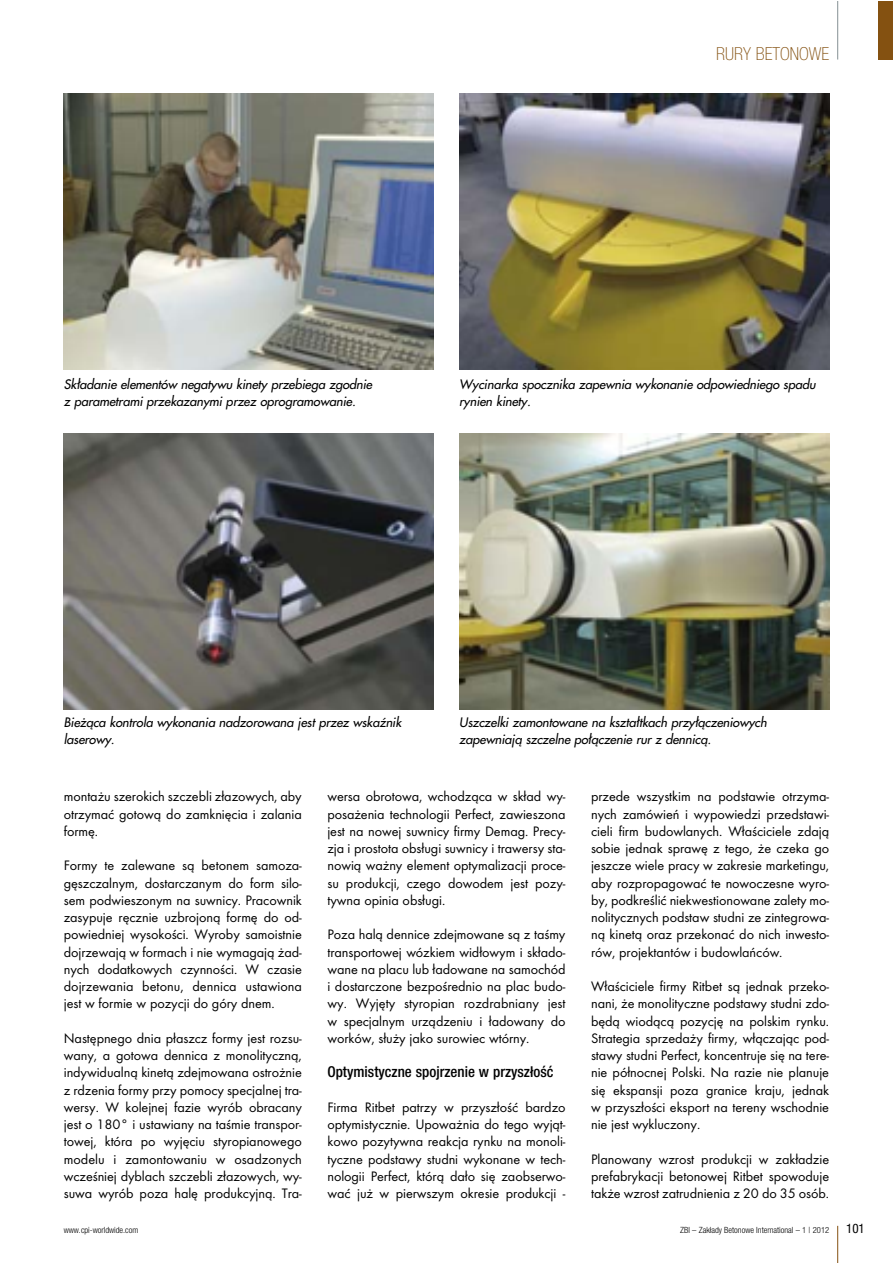
<style>
.page{position:relative;width:893px;height:1263px;background:#fff}
.page>*{position:absolute;margin:0;border:0;box-sizing:border-box;transform-origin:0 0}
.t1{font:18px "Helvetica Neue Thin Cond";color:#845111}
.t2{font:15px "Helvetica Neue Medium Cond";color:#000}
.t3{font:14.25px/17.2px "Futura TCE";letter-spacing:-.005em;color:#000;text-align:justify}
.t4{font:13.05px "Helvetica Neue Condensed";color:#000}
.t5{font:italic 12.75px/17.2px "Futura";letter-spacing:-.005em;color:#000}
.t6{font:8.55px "Helvetica Neue Light Cond";color:#000}
</style>
<div class="page">
<hr style="left:837px;top:1226px;width:1px;height:37px;background:#845111">
<hr style="left:837px;top:1px;width:1px;height:59px;background:#859094">
<div style="left:878px;top:1px;width:14px;height:59px;background:#845111"></div>
<img style="left:64px;top:94px;width:370px;height:276px">
<img style="left:459px;top:94px;width:370px;height:276px">
<img style="left:64px;top:434px;width:370px;height:276px">
<img style="left:459px;top:434px;width:370px;height:276px">
<p class="t1" style="left:716px;top:42px;width:115px">RURY BETONOWE</p>
<p class="t5" style="left:64px;top:376px;width:310px">Składanie elementów negatywu kinety przebiega zgodnie z parametrami przekazanymi przez oprogramowanie.</p>
<p class="t5" style="left:459px;top:376px;width:358px">Wycinarka spocznika zapewnia wykonanie odpowiedniego spadu rynien kinety.</p>
<p class="t5" style="left:64px;top:713px;width:339px">Bieżąca kontrola wykonania nadzorowana jest przez wskaźnik laserowy.</p>
<p class="t5" style="left:459px;top:713px;width:309px">Uszczelki zamontowane na kształtkach przyłączeniowych zapewniają szczelne połączenie rur z dennicą.</p>
<p class="t3" style="left:64px;top:788px;width:240px">montażu szerokich szczebli złazowych, aby otrzymać gotową do zamknięcia i zalania formę.</p>
<p class="t3" style="left:64px;top:857px;width:240px">Formy te zalewane są betonem samoza&shy;gęszczalnym, dostarczanym do form silo&shy;sem podwieszonym na suwnicy. Pracownik zasypuje ręcznie uzbrojoną formę do od&shy;powiedniej wysokości. Wyroby samoistnie dojrzewają w formach i nie wymagają żad&shy;nych dodatkowych czynności. W czasie doj rzewania betonu, dennica ustawiona jest w formie w pozycji do góry dnem.</p>
<p class="t3" style="left:64px;top:1029px;width:240px">Następnego dnia płaszcz formy jest rozsu&shy;wany, a gotowa dennica z monolityczną, indywidualną kinetą zdejmowana ostrożnie z rdzenia formy przy pomocy specjalnej tra&shy;wersy. W kolejnej fazie wyrób obracany jest o 180° i ustawiany na taśmie transpor&shy;towej, która po wyjęciu styropianowego modelu i zamontowaniu w osadzonych wcześniej dyblach szczebli złazowych, wy&shy;suwa wyrób poza halę produkcyjną. Tra-</p>
<p class="t3" style="left:327px;top:788px;width:240px">wersa obrotowa, wchodząca w skład wy&shy;posażenia technologii Perfect, zawieszona jest na nowej suwnicy firmy Demag. Precy&shy;zja i prostota obsługi suwnicy i trawersy sta&shy;nowią ważny element optymalizacji proce&shy;su produkcji, czego dowodem jest pozy&shy;tywna opinia obsługi.</p>
<p class="t3" style="left:327px;top:926px;width:240px">Poza halą dennice zdejmowane są z taśmy transportowej wózkiem widłowym i składo&shy;wane na placu lub ładowane na samochód i dostarczone bezpośrednio na plac budo&shy;wy. Wyjęty styropian rozdrabniany jest w specjalnym urządzeniu i ładowany do worków, służy jako surowiec wtórny.</p>
<p class="t2" style="left:327px;top:1063px;width:227px">Optymistyczne spojrzenie w przyszłość</p>
<p class="t3" style="left:327px;top:1098px;width:240px">Firma Ritbet patrzy w przyszłość bardzo optymistycznie. Upoważnia do tego wyjąt&shy;kowo pozytywna reakcja rynku na monoli&shy;tyczne podstawy studni wykonane w tech&shy;nologii Perfect, którą dało się zaobserwo&shy;wać już w pierwszym okresie produkcji -</p>
<p class="t3" style="left:591px;top:788px;width:240px">przede wszystkim na podstawie otrzyma&shy;nych zamówień i wypowiedzi przedstawi&shy;cieli firm budowlanych. Właściciele zdają sobie jednak sprawę z tego, że czeka go jeszcze wiele pracy w zakresie marketingu, aby rozpropagować te nowoczesne wyro&shy;by, podkreślić niekwestionowane zalety mo&shy;nolitycznych podstaw studni ze zintegrowa&shy;ną kinetą oraz przekonać do nich inwesto&shy;rów, projektantów i budowlańców.</p>
<p class="t3" style="left:591px;top:978px;width:240px">Właściciele firmy Ritbet są jednak przeko&shy;nani, że monolityczne podstawy studni zdo&shy;będą wiodącą pozycję na polskim rynku.<br>Strategia sprzedaży firmy, włączając pod&shy;stawy studni Perfect, koncentruje się na tere&shy;nie północnej Polski. Na razie nie planuje się ekspansji poza granice kraju, jednak w przyszłości eksport na tereny wschodnie nie jest wykluczony.</p>
<p class="t3" style="left:591px;top:1150px;width:240px">Planowany wzrost produkcji w zakładzie prefabrykacji betonowej Ritbet spowoduje także wzrost zatrudnienia z 20 do 35 osób.</p>
<p class="t6" style="left:64px;top:1224px;width:76px">www.cpi-worldwide.com</p>
<p class="t6" style="left:680px;top:1224px;width:151px">ZBI – Zakłady Betonowe International – 1 | 2012</p>
<p class="t4" style="left:846px;top:1220px;width:20px">101</p>
</div>
